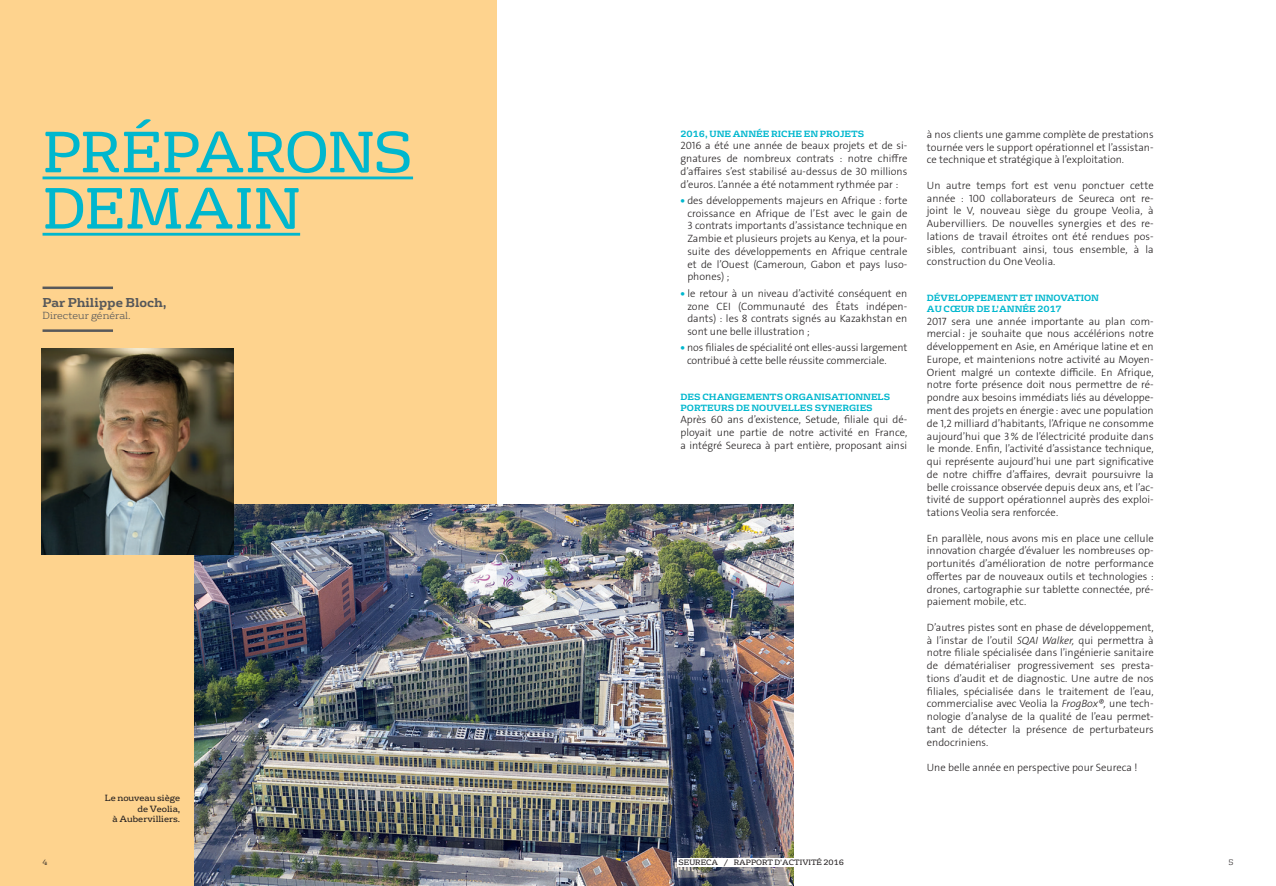
<style>
.page{position:relative;width:1276px;height:886px;background:#fff}
.page>*{position:absolute;margin:0;border:0;box-sizing:border-box;transform-origin:0 0}
.t1{font:56.25px/56.2px "FS Rufus";letter-spacing:-.005em;color:#00b7ce}
.t2{font:700 12.5px "FS Rufus";color:#57585a}
.t3{font:10.62px/12.8px "The Sans Veolia W3 Lig";color:#231f20;text-align:justify}
.t4{font:300 10px "FS Rufus";color:#57585a}
.t5{font:700 8.75px/10.5px "FS Rufus";color:#00b7ce}
.t6{font:8.75px/10.5px "FS Rufus";color:#231f20;text-align:right}
.t7{font:7.5px "FS Rufus";color:#231f20}
.t8{font:300 7.5px "FS Rufus";color:#231f20}
.s1{font-family:"The Sans Veolia W8 Ex Bld";color:#00b7ce}
.s2{font-family:"The Sans Veolia W3 Lig It"}
</style>
<div class="page">
<div style="left:0;top:0;width:496px;height:886px;background:#fed38e"></div>
<hr style="left:43px;top:176px;width:370px;height:3px;background:#00b7ce">
<hr style="left:43px;top:233px;width:257px;height:3px;background:#00b7ce">
<img style="left:194px;top:504px;width:600px;height:382px">
<img style="left:41px;top:348px;width:193px;height:207px">
<div style="left:677px;top:857px;width:117px;height:9px;background:#fff"></div>
<hr style="left:43px;top:286px;width:70px;height:3px;background:#57585a">
<hr style="left:43px;top:329px;width:70px;height:3px;background:#57585a">
<h1 class="t1" style="left:43px;top:121px;width:372px">PRÉPARONS<br>DEMAIN</h1>
<p class="t5" style="left:680px;top:128px;width:185px">2016, UNE ANNÉE RICHE EN PROJETS</p>
<p class="t3" style="left:680px;top:139px;width:228px">2016 a été une année de beaux projets et de si&shy;gnatures de nombreux contrats : notre chiffre d’affaires s’est stabilisé au-dessus de 30 millions d’euros. L’année a été notamment rythmée par :</p>
<p class="t3" style="left:687px;top:194px;width:221px;text-indent:-7px"><span class="s1">•</span> des développements majeurs en Afrique : forte croissance en Afrique de l’Est avec le gain de 3 contrats importants d’assistance technique en Zambie et plusieurs projets au Kenya, et la pour&shy;suite des développements en Afrique centrale et de l’Ouest (Cameroun, Gabon et pays luso&shy;phones) ;</p>
<p class="t3" style="left:687px;top:287px;width:221px;text-indent:-7px"><span class="s1">•</span> le retour à un niveau d’activité conséquent en zone CEI (Communauté des États indépen&shy;dants) : les 8 contrats signés au Kazakhstan en sont une belle illustration ;</p>
<p class="t3" style="left:687px;top:341px;width:222px;text-indent:-7px"><span class="s1">•</span> nos filiales de spécialité ont elles-aussi largement contribué à cette belle réussite commerciale.</p>
<p class="t5" style="left:680px;top:391px;width:211px">DES CHANGEMENTS ORGANISATIONNELS<br>PORTEURS DE NOUVELLES SYNERGIES</p>
<p class="t3" style="left:680px;top:413px;width:228px">Après 60 ans d’existence, Setude, filiale qui dé&shy;ployait une partie de notre activité en France, a intégré Seureca à part entière, proposant ainsi</p>
<p class="t2" style="left:43px;top:291px;width:126px">Par Philippe Bloch,</p>
<p class="t4" style="left:43px;top:307px;width:90px">Directeur général.</p>
<p class="t6" style="left:105px;top:792px;width:77px">Le nouveau siège de Veolia,<br>à Aubervilliers.</p>
<p class="t3" style="left:927px;top:128px;width:228px">à nos clients une gamme complète de prestations tournée vers le support opérationnel et l’assistan&shy;ce technique et stratégique à l’exploitation.</p>
<p class="t3" style="left:927px;top:179px;width:228px">Un autre temps fort est venu ponctuer cette année : 100 collaborateurs de Seureca ont re&shy;joint le V, nouveau siège du groupe Veolia, à Aubervilliers. De nouvelles synergies et des re&shy;lations de travail étroites ont été rendues pos&shy;sibles, contribuant ainsi, tous ensemble, à la construction du One Veolia.</p>
<p class="t5" style="left:927px;top:292px;width:174px">DÉVELOPPEMENT ET INNOVATION<br>AU CŒUR DE L’ANNÉE 2017</p>
<p class="t3" style="left:927px;top:315px;width:228px">2017 sera une année importante au plan com&shy;mercial : je souhaite que nous accélérions notre développement en Asie, en Amérique latine et en Europe, et maintenions notre activité au Moyen-Orient malgré un contexte difficile. En Afrique, notre forte présence doit nous permettre de ré&shy;pondre aux besoins immédiats liés au développe&shy;ment des projets en énergie : avec une population de 1,2 milliard d’habitants, l’Afrique ne consomme aujourd’hui que 3 % de l’électricité produite dans le monde. Enfin, l’activité d’assistance technique, qui représente aujourd’hui une part significative de notre chiffre d’affaires, devrait poursuivre la belle croissance observée depuis deux ans, et l’ac&shy;tivité de support opérationnel auprès des exploi&shy;tations Veolia sera renforcée.</p>
<p class="t3" style="left:927px;top:532px;width:228px">En parallèle, nous avons mis en place une cellule innovation chargée d’évaluer les nombreuses op&shy;portunités d’amélioration de notre performance offertes par de nouveaux outils et technologies : drones, cartographie sur tablette connectée, pré&shy;paiement mobile, etc.</p>
<p class="t3" style="left:927px;top:621px;width:228px">D’autres pistes sont en phase de développement, à l’instar de l’outil <span class="s2">SQAI Walker,</span> qui permettra à notre filiale spécialisée dans l’ingénierie sanitaire de dématérialiser progressivement ses presta&shy;tions d’audit et de diagnostic. Une autre de nos filiales, spécialisée dans le traitement de l’eau, commercialise avec Veolia la <span class="s2">FrogBox®,</span> une tech&shy;nologie d’analyse de la qualité de l’eau permet&shy;tant de détecter la présence de perturbateurs endocriniens.</p>
<p class="t3" style="left:927px;top:761px;width:212px">Une belle année en perspective pour Seureca !</p>
<p class="t8" style="left:43px;top:856px;width:7px">4</p>
<p class="t7" style="left:678px;top:856px;width:167px">SEURECA / RAPPORT D’ACTIVITÉ 2016</p>
<p class="t8" style="left:1228px;top:856px;width:7px">5</p>
</div>
